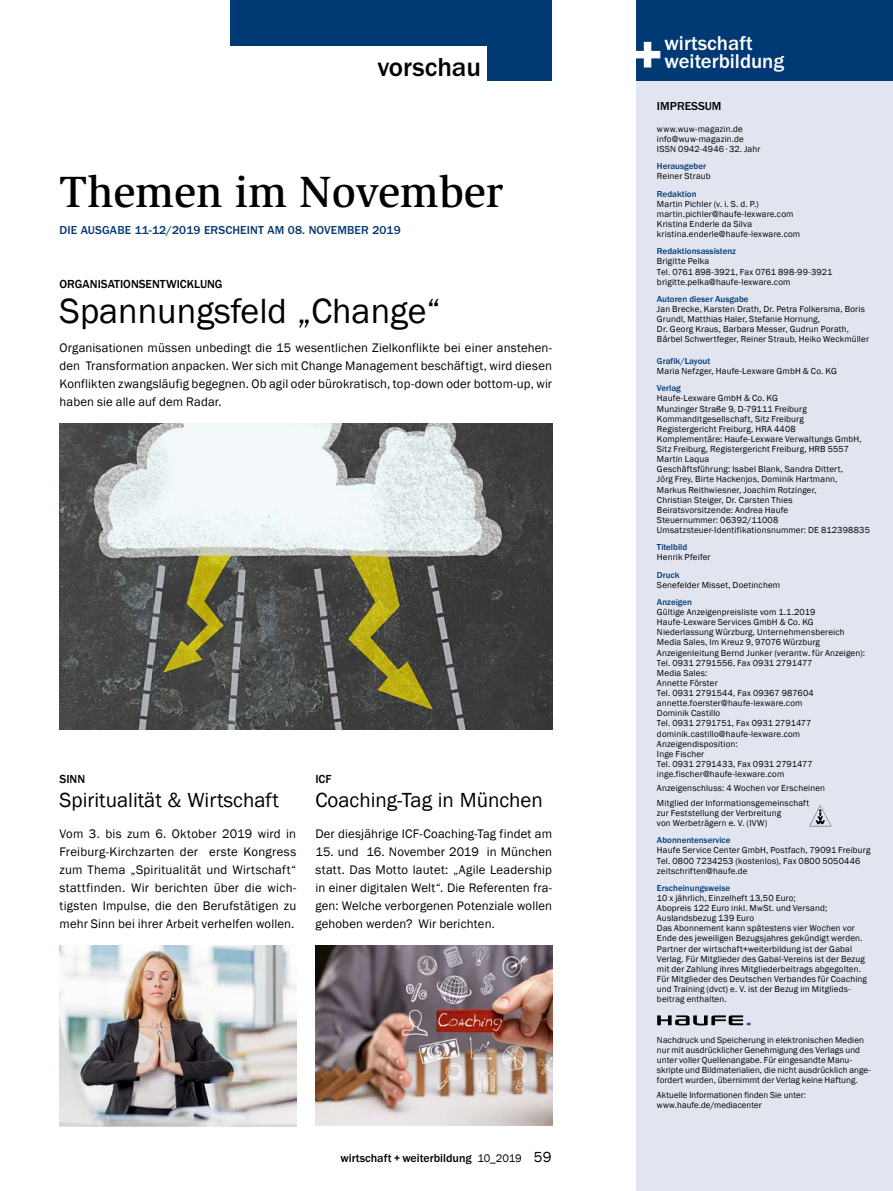
<style>
.page{position:relative;width:893px;height:1191px;background:#fff}
.page>*{position:absolute;margin:0;border:0;box-sizing:border-box;transform-origin:0 0}
.t1{font:500 45px "Slimbach Std";color:#000}
.t2{font:36px "Franklin Gothic";color:#000}
.t3{font:500 27px "Franklin Goth EF";color:#000}
.t4{font:21px "Franklin Gothic";color:#000}
.t5{font:500 20.7px/18.1px "Franklin Goth EF";color:#fff}
.t6{font:12.75px/18px "Franklin Gothic";letter-spacing:.01em;color:#000;text-align:justify}
.t7{font:500 12px "Franklin Goth EF";letter-spacing:.01em;color:#003973}
.t8{font:500 12px "Franklin Goth EF";color:#000}
.t9{font:500 12px "Franklin Gothic";color:#000}
.t10{font:9px/10.2px "Franklin Gothic";letter-spacing:.015em;color:#000}
.t11{font:500 9px "Franklin Goth EF";color:#003973}
.s1{font-family:"Franklin Gothic";font-weight:400;font-size:11.25px}
.s2{font-family:"Franklin Gothic";font-weight:400;font-size:15px}
</style>
<div class="page">
<div style="left:636px;top:0;width:257px;height:1191px;background:#e2e5f0"></div>
<div style="left:636px;top:0;width:257px;height:81px;background:#003973"></div>
<svg style="left:636px;top:42px;width:24px;height:25px"></svg>
<div style="left:230px;top:0;width:322px;height:81px;background:#003973"></div>
<div style="left:168px;top:47px;width:319px;height:35px;background:#fff"></div>
<img style="left:60px;top:424px;width:492px;height:306px">
<img style="left:315px;top:946px;width:237px;height:179px">
<img style="left:60px;top:946px;width:236px;height:180px">
<img style="left:810px;top:805px;width:22px;height:22px">
<svg style="left:657px;top:1015px;width:93px;height:10px"></svg>
<h3 class="t3" style="left:377px;top:51px;width:105px">vorschau</h3>
<h1 class="t1" style="left:60px;top:165px;width:445px">Themen im November</h1>
<h3 class="t7" style="left:60px;top:223px;width:343px">DIE AUSGABE 11-12/2019 ERSCHEINT AM 08. NOVEMBER 2019</h3>
<h3 class="t9" style="left:60px;top:277px;width:165px">ORGANISATIONSENTWICKLUNG</h3>
<h2 class="t2" style="left:60px;top:289px;width:383px">Spannungsfeld „Change“</h2>
<p class="t6" style="left:60px;top:339px;width:494px">Organisationen müssen unbedingt die 15 wesentlichen Zielkonflikte bei einer anstehen&shy;den Transformation anpacken. Wer sich mit Change Management beschäftigt, wird diesen Konflikten zwangsläufig begegnen. Ob agil oder bürokratisch, top-down oder bottom-up, wir haben sie alle auf dem Radar.</p>
<h3 class="t9" style="left:60px;top:771px;width:27px">SINN</h3>
<h3 class="t4" style="left:60px;top:787px;width:221px">Spiritualität &amp; Wirtschaft</h3>
<p class="t6" style="left:60px;top:825px;width:238px">Vom 3. bis zum 6. Oktober 2019 wird in Freiburg-Kirchzarten der erste Kongress zum Thema „Spiritualität und Wirtschaft“ stattfinden. Wir berichten über die wich&shy;tigsten Impulse, die den Berufstätigen zu mehr Sinn bei ihrer Arbeit verhelfen wollen.</p>
<h3 class="t9" style="left:315px;top:771px;width:18px">ICF</h3>
<h3 class="t4" style="left:315px;top:787px;width:229px">Coaching-Tag in München</h3>
<h3 class="t6" style="left:315px;top:825px;width:238px">Der diesjährige ICF-Coaching-Tag findet am</h3>
<h3 class="t6" style="left:315px;top:843px;width:238px">15. und 16. November 2019 in München statt. Das Motto lautet: „Agile Leadership in einer digitalen Welt“. Die Referenten fra&shy;gen: Welche verborgenen Potenziale wollen gehoben werden? Wir berichten.</h3>
<h3 class="t8" style="left:340px;top:1151px;width:213px">wirtschaft + weiterbildung <span class="s1">10_2019</span> <span class="s2">59</span></h3>
<h3 class="t5" style="left:664px;top:34px;width:121px">wirtschaft weiterbildung</h3>
<h3 class="t8" style="left:657px;top:99px;width:66px">IMPRESSUM</h3>
<p class="t10" style="left:657px;top:124px;width:105px">www.wuw-magazin.de info@wuw-magazin.de<br>ISSN 0942-4946 ∙ 32. Jahr</p>
<p class="t11" style="left:657px;top:161px;width:51px">Herausgeber</p>
<p class="t10" style="left:657px;top:171px;width:55px">Reiner Straub</p>
<p class="t11" style="left:657px;top:188px;width:41px">Redaktion</p>
<p class="t10" style="left:657px;top:199px;width:145px">Martin Pichler (v. i. S. d. P.) martin.pichler@haufe-lexware.com Kristina Enderle da Silva kristina.enderle@haufe-lexware.com</p>
<p class="t11" style="left:657px;top:246px;width:81px">Redaktionsassistenz</p>
<p class="t10" style="left:657px;top:256px;width:177px">Brigitte Pelka<br>Tel. 0761 898-3921, Fax 0761 898-99-3921 brigitte.pelka@haufe-lexware.com</p>
<p class="t11" style="left:657px;top:294px;width:93px">Autoren dieser Ausgabe</p>
<p class="t10" style="left:657px;top:304px;width:213px">Jan Brecke, Karsten Drath, Dr. Petra Folkersma, Boris Grundl, Matthias Haler, Stefanie Hornung,<br>Dr. Georg Kraus, Barbara Messer, Gudrun Porath, Bärbel Schwertfeger, Reiner Straub, Heiko Weckmüller</p>
<p class="t11" style="left:657px;top:356px;width:55px">Grafik/Layout</p>
<p class="t10" style="left:657px;top:366px;width:181px">Maria Nefzger, Haufe-Lexware GmbH &amp; Co. KG</p>
<p class="t11" style="left:657px;top:383px;width:26px">Verlag</p>
<p class="t10" style="left:657px;top:393px;width:214px">Haufe-Lexware GmbH &amp; Co. KG<br>Munzinger Straße 9, D-79111 Freiburg Kommanditgesellschaft, Sitz Freiburg<br>Registergericht Freiburg, HRA 4408<br>Komplementäre: Haufe-Lexware Verwaltungs GmbH, Sitz Freiburg, Registergericht Freiburg, HRB 5557<br>Martin Laqua<br>Geschäftsführung: Isabel Blank, Sandra Dittert,<br>Jörg Frey, Birte Hackenjos, Dominik Hartmann,<br>Markus Reithwiesner, Joachim Rotzinger,<br>Christian Steiger, Dr. Carsten Thies Beiratsvorsitzende: Andrea Haufe<br>Steuernummer: 06392/11008<br>Umsatzsteuer-Identifikationsnummer: DE 812398835</p>
<p class="t11" style="left:657px;top:542px;width:32px">Titelbild</p>
<p class="t10" style="left:657px;top:552px;width:55px">Henrik Pfeifer</p>
<p class="t11" style="left:657px;top:569px;width:24px">Druck</p>
<p class="t10" style="left:657px;top:580px;width:125px">Senefelder Misset, Doetinchem</p>
<p class="t11" style="left:657px;top:597px;width:37px">Anzeigen</p>
<p class="t10" style="left:657px;top:607px;width:210px">Gültige Anzeigenpreisliste vom 1.1.2019<br>Haufe-Lexware Services GmbH &amp; Co. KG Niederlassung Würzburg, Unternehmensbereich Media Sales, Im Kreuz 9, 97076 Würzburg Anzeigenleitung Bernd Junker (verantw. für Anzeigen):<br>Tel. 0931 2791556, Fax 0931 2791477<br>Media Sales:<br>Annette Förster<br>Tel. 0931 2791544, Fax 09367 987604 annette.foerster@haufe-lexware.com<br>Dominik Castillo<br>Tel. 0931 2791751, Fax 0931 2791477 dominik.castillo@haufe-lexware.com Anzeigendisposition:<br>Inge Fischer<br>Tel. 0931 2791433, Fax 0931 2791477 inge.fischer@haufe-lexware.com</p>
<p class="t10" style="left:657px;top:781px;width:170px;line-height:14.4px">Anzeigenschluss: 4 Wochen vor Erscheinen<br>Mitglied der Informationsgemeinschaft</p>
<p class="t10" style="left:657px;top:808px;width:126px">zur Feststellung der Verbreitung von Werbeträgern e. V. (IVW)</p>
<p class="t11" style="left:657px;top:835px;width:75px">Abonnentenservice</p>
<p class="t10" style="left:657px;top:845px;width:215px">Haufe Service Center GmbH, Postfach, 79091 Freiburg<br>Tel. 0800 7234253 (kostenlos), Fax 0800 5050446 zeitschriften@haufe.de</p>
<p class="t11" style="left:657px;top:882px;width:75px">Erscheinungsweise</p>
<p class="t10" style="left:657px;top:893px;width:211px">10 x jährlich, Einzelheft 13,50 Euro;<br>Abopreis 122 Euro inkl. MwSt. und Versand; Auslandsbezug 139 Euro<br>Das Abonnement kann spätestens vier Wochen vor Ende des jeweiligen Bezugsjahres gekündigt werden.<br>Partner der wirtschaft+weiterbildung ist der Gabal Verlag. Für Mitglieder des Gabal-Vereins ist der Bezug mit der Zahlung ihres Mitgliederbeitrags abgegolten.<br>Für Mitglieder des Deutschen Verbandes für Coaching und Training (dvct) e. V. ist der Bezug im Mitglieds&shy;beitrag enthalten.</p>
<p class="t10" style="left:657px;top:1034px;width:215px">Nachdruck und Speicherung in elektronischen Medien nur mit ausdrücklicher Genehmigung des Verlags und unter voller Quellenangabe. Für eingesandte Manu&shy;skripte und Bildmaterialien, die nicht ausdrücklich ange&shy;fordert wurden, übernimmt der Verlag keine Haftung.</p>
<p class="t10" style="left:657px;top:1089px;width:151px">Aktuelle Informationen finden Sie unter: www.haufe.de/mediacenter</p>
</div>
